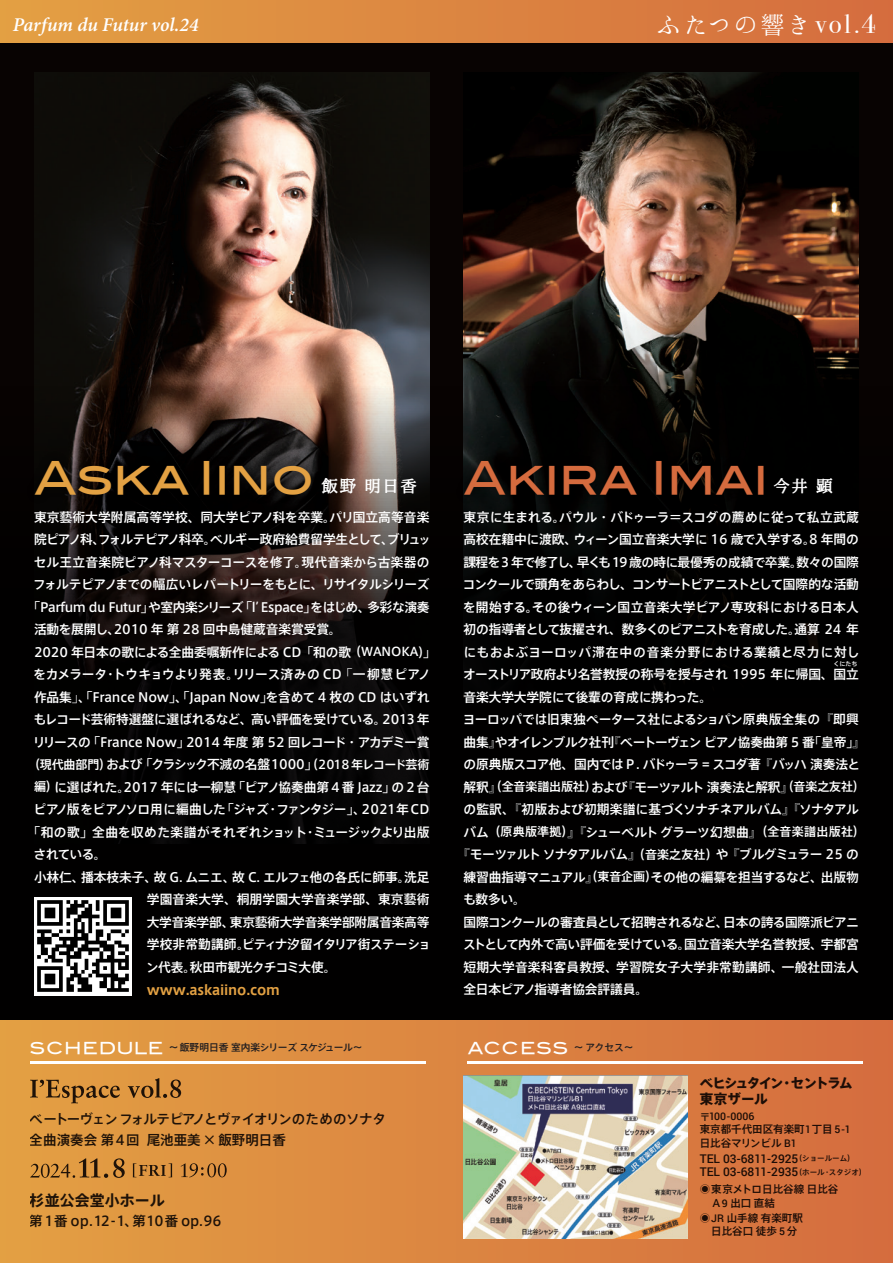
<style>
.page{position:relative;width:893px;height:1263px;background:#010000}
.page>*{position:absolute;margin:0;border:0;box-sizing:border-box;transform-origin:0 0}
.t1{font:45px "Blair Md ITCTT Medium";color:#d56b3e}
.t2{font:45px "Blair Md ITCTT Medium";color:#e3a143}
.t3{font:27px "Hannari Mincho";letter-spacing:-.02em;color:#fff}
.t4{font:italic 600 19.5px "Minion Pro";letter-spacing:-.01em;color:#fff}
.t5{font:16.5px "Blair Md ITCTT Medium";letter-spacing:.05em;color:#fff}
.t6{font:700 16.5px "Aozora Mincho";letter-spacing:.1em;color:#fff}
.t7{font:700 15px "Axis Std";color:#231f20}
.t8{font:500 13.5px/21px "Axis Std";letter-spacing:-.03em;color:#231f20}
.t9{font:500 13.5px "Axis Std";color:#231f20}
.t10{font:800 13.5px/16.5px "Axis Std";letter-spacing:-.09em;color:#231f20}
.t11{font:700 13.5px "Axis Std";letter-spacing:-.01em;color:#e3a143}
.t12{font:500 12.75px "Axis Std";letter-spacing:-.02em;color:#fff}
.t13{font:500 12.75px "Axis Std";letter-spacing:-.05em;color:#fff}
.t14{font:500 12.75px "Axis Std";letter-spacing:-.06em;color:#fff}
.t15{font:500 12.75px "Axis Std";letter-spacing:.005em;color:#fff}
.t16{font:500 12.75px "Axis Std";letter-spacing:-.07em;color:#fff}
.t17{font:500 12.75px "Axis Std";letter-spacing:-.055em;color:#fff}
.t18{font:500 12.75px "Axis Std";letter-spacing:.01em;color:#fff}
.t19{font:500 12.75px "Axis Std";color:#fff}
.t20{font:500 12.75px "Axis Std";letter-spacing:.055em;color:#fff}
.t21{font:500 12px/13.5px "Roboto";color:#231f20}
.t22{font:500 12px "Axis Std";letter-spacing:-.01em;color:#fff}
.t23{font:500 10.5px/13.5px "Axis Std";color:#231f20}
.t24{font:500 10.5px "Roboto";color:#231f20}
.t25{font:500 9.75px "Axis Std";letter-spacing:-.025em;color:#231f20}
.t26{font:500 6px "Axis Std";color:#fff}
.s1{font-family:"Bodoni Svty Two ITCTT"}
.s2{font-size:12px}
.s3{font-size:12.75px}
.s4{font-family:"Blair Md ITCTT Medium";font-weight:400;font-size:16.5px;color:#fff}
.s5{font-family:"Axis Std";font-weight:500;font-size:9.75px;color:#231f20}
.s6{font-family:"Axis Std"}
.s7{font-family:"Roboto"}
.s8{font-family:"Axis Std";font-size:7.5px}
</style>
<div class="page">
<img style="left:44px;top:72px;width:385px;height:311px">
<img style="left:463px;top:72px;width:396px;height:311px">
<svg style="left:34px;top:383px;width:778px;height:613px"></svg>
<div style="left:0;top:1020px;width:893px;height:243px;background:linear-gradient(to right,#e3a043,#d56d40)"></div>
<div style="left:0;top:0;width:893px;height:43px;background:linear-gradient(to right,#e3a043,#d56c3f)"></div>
<img style="left:463px;top:1076px;width:225px;height:162px">
<hr style="left:468px;top:1061px;width:395px;height:2px;background:#fff">
<svg style="left:30px;top:1080px;width:90px;height:23px;background:#b37a34"></svg>
<svg style="left:128px;top:1078px;width:53px;height:20px"></svg>
<svg style="left:181px;top:1163px;width:46px;height:14px"></svg>
<svg style="left:30px;top:1158px;width:95px;height:20px;background:#b67d35"></svg>
<svg style="left:133px;top:1163px;width:39px;height:14px"></svg>
<hr style="left:30px;top:1061px;width:395px;height:2px;background:#fff">
<img style="left:34px;top:442px;width:293px;height:76px">
<img style="left:34px;top:897px;width:98px;height:98px">
<img style="left:450px;top:442px;width:331px;height:76px">
<h3 class="t4" style="left:13px;top:11px;width:187px">Parfum du Futur vol.24</h3>
<h2 class="t3" style="left:656px;top:10px;width:221px">ふたつの響き<span class="s1">vol.4</span></h2>
<h1 class="t2" style="left:34px;top:450px;width:281px">Aska Iino</h1>
<p class="t6" style="left:322px;top:477px;width:97px">飯野 明日香</p>
<p class="t15" style="left:34px;top:507px;width:397px">東京藝術大学附属高等学校、同大学ピアノ科を卒業。パリ国立高等音楽</p>
<p class="t14" style="left:34px;top:530px;width:398px">院ピアノ科、フォルテピアノ科卒。ベルギー政府給費留学生として、ブリュッ</p>
<p class="t19" style="left:34px;top:552px;width:397px">セル王立音楽院ピアノ科マスターコースを修了。現代音楽から古楽器の</p>
<p class="t14" style="left:33px;top:575px;width:398px">フォルテピアノまでの幅広いレパートリーをもとに、リサイタルシリーズ</p>
<p class="t12" style="left:28px;top:597px;width:403px">「Parfum du Futur」や室内楽シリーズ「l’Espace」をはじめ、多彩な演奏</p>
<p class="t12" style="left:34px;top:620px;width:309px">活動を展開し、2010 年 第 28 回中島健蔵音楽賞受賞。</p>
<p class="t12" style="left:34px;top:642px;width:403px">2020 年日本の歌による全曲委嘱新作による CD「和の歌<span class="s2">（WANOKA)</span>」</p>
<p class="t12" style="left:34px;top:665px;width:399px">をカメラータ・トウキョウより発表。リリース済みの CD ｢一柳慧ピアノ</p>
<p class="t12" style="left:34px;top:687px;width:397px">作品集｣、「France Now」、「Japan Now」を含めて 4 枚の CD はいずれ</p>
<p class="t12" style="left:34px;top:710px;width:397px">もレコード芸術特選盤に選ばれるなど、高い評価を受けている。2013 年</p>
<p class="t12" style="left:33px;top:732px;width:398px">リリースの「France Now」2014 年度 第 52 回レコード・アカデミー賞</p>
<p class="t22" style="left:28px;top:755px;width:403px">（現代曲部門）<span class="s3">および「クラシック不滅の名盤1000」</span>（2018年レコード芸術</p>
<p class="t12" style="left:34px;top:777px;width:397px"><span class="s2">編）</span>に選ばれた。2017 年には一柳慧「ピアノ協奏曲第４番 Jazz」の２台</p>
<p class="t13" style="left:33px;top:800px;width:398px">ピアノ版をピアノソロ用に編曲した「ジャズ・ファンタジー」、2021年 CD</p>
<p class="t15" style="left:28px;top:822px;width:403px">「和の歌」全曲を収めた楽譜がそれぞれショット・ミュージックより出版</p>
<p class="t12" style="left:34px;top:845px;width:75px">されている。</p>
<p class="t12" style="left:34px;top:867px;width:397px">小林仁、播本枝未子、故 G. ムニエ、故 C. エルフェ他の各氏に師事。洗足</p>
<p class="t18" style="left:147px;top:890px;width:284px">学園音楽大学、桐朋学園大学音楽学部、東京藝術</p>
<p class="t12" style="left:147px;top:912px;width:284px">大学音楽学部、東京藝術大学音楽学部附属音楽高等</p>
<p class="t12" style="left:147px;top:935px;width:285px">学校非常勤講師。ピティナ汐留イタリア街ステーショ</p>
<p class="t12" style="left:146px;top:957px;width:192px">ン代表。秋田市観光クチコミ大使。</p>
<p class="t11" style="left:147px;top:979px;width:135px">www.askaiino.com</p>
<p class="t25" style="left:30px;top:1040px;width:334px"><span class="s4">SCHEDULE</span> ～飯野明日香室内楽シリーズ スケジュール～</p>
<p class="t8" style="left:30px;top:1107px;width:358px">ベートーヴェン フォルテピアノとヴァイオリンのためのソナタ全曲演奏会 第４回 尾池亜美×飯野明日香</p>
<p class="t7" style="left:30px;top:1189px;width:137px">杉並公会堂小ホール</p>
<p class="t9" style="left:30px;top:1210px;width:193px">第1番 op.12-1、第10番 op.96</p>
<h1 class="t1" style="left:463px;top:450px;width:306px">Akira Imai</h1>
<p class="t6" style="left:773px;top:477px;width:61px">今井 顕</p>
<p class="t12" style="left:463px;top:507px;width:397px">東京に生まれる。パウル・バドゥーラ＝スコダの薦めに従って私立武蔵</p>
<p class="t12" style="left:463px;top:530px;width:397px">高校在籍中に渡欧、ウィーン国立音楽大学に 16 歳で入学する。8 年間の</p>
<p class="t13" style="left:463px;top:552px;width:397px">課程を3 年で修了し、早くも19 歳の時に最優秀の成績で卒業。数々の国際</p>
<p class="t13" style="left:463px;top:575px;width:397px">コンクールで頭角をあらわし、コンサートピアニストとして国際的な活動</p>
<p class="t15" style="left:463px;top:597px;width:397px">を開始する。その後ウィーン国立音楽大学ピアノ専攻科における日本人</p>
<p class="t17" style="left:463px;top:620px;width:397px">初の指導者として抜擢され、数多くのピアニストを育成した。通算 24 年</p>
<p class="t20" style="left:463px;top:642px;width:398px">にもおよぶヨーロッパ滞在中の音楽分野における業績と尽力に対し</p>
<p class="t12" style="left:463px;top:665px;width:397px">オーストリア政府より名誉教授の称号を授与され 1995 年に帰国、国立</p>
<p class="t12" style="left:463px;top:687px;width:250px">音楽大学大学院にて後輩の育成に携わった。</p>
<p class="t12" style="left:463px;top:710px;width:398px">ヨーロッパでは旧東独ペータース社によるショパン原典版全集の『即興</p>
<p class="t16" style="left:463px;top:732px;width:403px">曲集』やオイレンブルク社刊『ベートーヴェン ピアノ協奏曲第 5 番「皇帝」』</p>
<p class="t14" style="left:463px;top:755px;width:398px">の原典版スコア他、国内ではＰ. バドゥーラ = スコダ著『バッハ 演奏法と</p>
<p class="t16" style="left:463px;top:777px;width:403px">解釈』<span class="s2">（全音楽譜出版社）</span>および『モーツァルト 演奏法と解釈』<span class="s2">（音楽之友社）</span></p>
<p class="t12" style="left:463px;top:800px;width:397px">の監訳、『初版および初期楽譜に基づくソナチネアルバム』『ソナタアル</p>
<p class="t12" style="left:463px;top:822px;width:403px">バム<span class="s2">（原典版準拠）</span>』『シューベルト グラーツ幻想曲』<span class="s2">（全音楽譜出版社）</span></p>
<p class="t17" style="left:457px;top:845px;width:403px">『モーツァルト ソナタアルバム』<span class="s2">（音楽之友社）</span>や『ブルグミュラー 25 の</p>
<p class="t12" style="left:463px;top:867px;width:397px">練習曲指導マニュアル』<span class="s2">（東音企画）</span>その他の編纂を担当するなど、出版物</p>
<p class="t12" style="left:463px;top:890px;width:64px">も数多い。</p>
<p class="t13" style="left:463px;top:912px;width:397px">国際コンクールの審査員として招聘されるなど、日本の誇る国際派ピアニ</p>
<p class="t12" style="left:463px;top:935px;width:397px">ストとして内外で高い評価を受けている。国立音楽大学名誉教授、宇都宮</p>
<p class="t18" style="left:463px;top:957px;width:397px">短期大学音楽科客員教授、学習院女子大学非常勤講師、一般社団法人</p>
<p class="t12" style="left:463px;top:980px;width:186px">全日本ピアノ指導者協会評議員。</p>
<p class="t26" style="left:833px;top:659px;width:25px">くにたち</p>
<p class="t5" style="left:468px;top:1037px;width:167px">ACCESS <span class="s5">～アクセス～</span></p>
<p class="t10" style="left:700px;top:1074px;width:154px">ベヒシュタイン・セントラム東京ザール</p>
<p class="t24" style="left:700px;top:1109px;width:56px"><span class="s6">〒</span>100-0006</p>
<p class="t23" style="left:700px;top:1122px;width:153px">東京都千代田区有楽町<span class="s7">1</span>丁目<span class="s7">5-1</span>日比谷マリンビル <span class="s7">B1</span></p>
<p class="t21" style="left:700px;top:1151px;width:168px">TEL 03-6811-2925<span class="s8">（ショールーム）<br></span>TEL 03-6811-2935<span class="s8">（ホール・スタジオ）</span></p>
<p class="t23" style="left:711px;top:1182px;width:129px;text-indent:-12px">◉東京メトロ日比谷線日比谷<br>Ａ<span class="s7">9</span> 出口直結</p>
<p class="t23" style="left:700px;top:1210px;width:105px;text-align:center">◉<span class="s7">JR</span> 山手線有楽町駅日比谷口徒歩 <span class="s7">5</span> 分</p>
</div>
